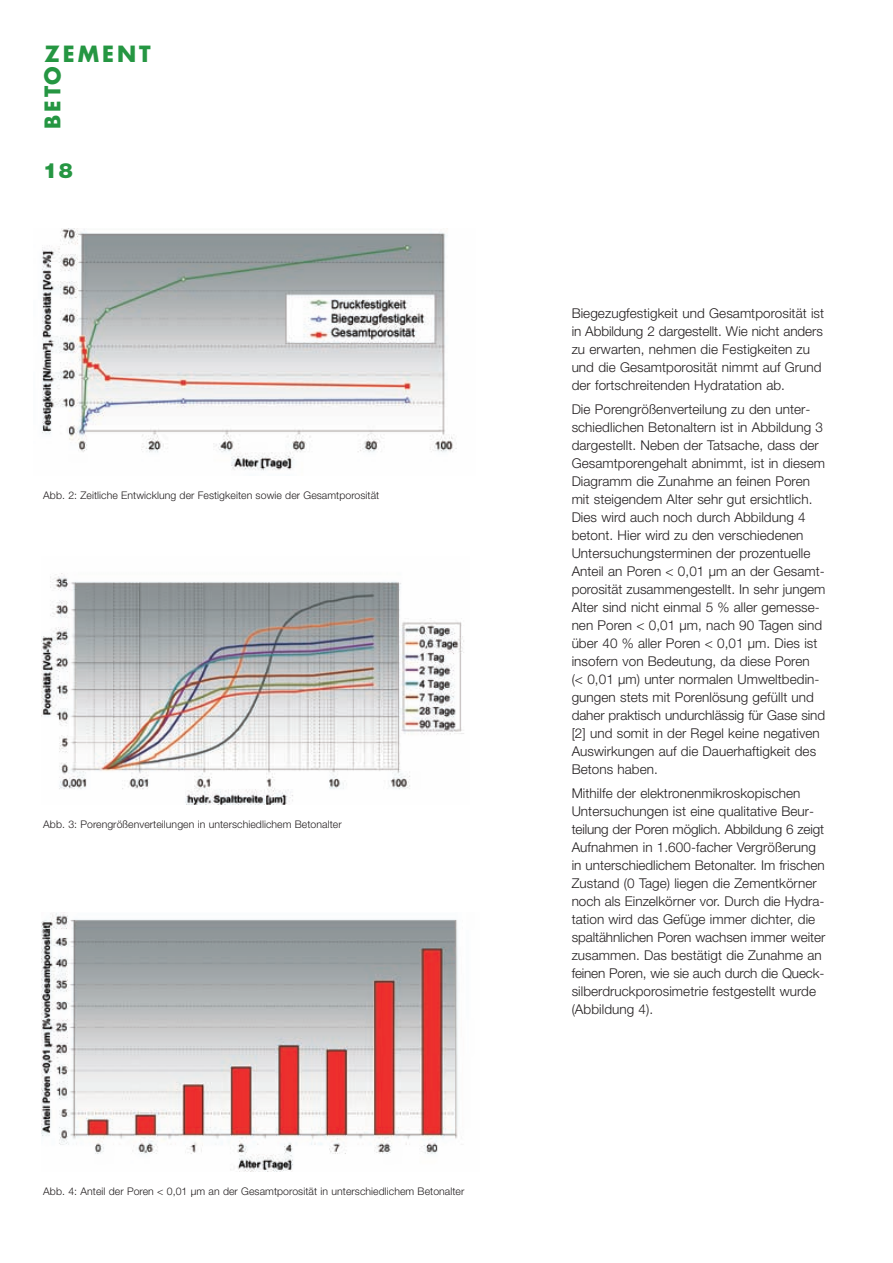
<style>
.page{position:relative;width:893px;height:1263px;background:#fff}
.page>*{position:absolute;margin:0;border:0;box-sizing:border-box;transform-origin:0 0}
.t1{font:700 21.75px "Futura";letter-spacing:.135em;color:#259642}
.t2{font:700 21px "Futura";color:#259642}
.t3{font:900 21px "Helvetica Neue";color:#259642}
.t4{font:300 13.5px/18px "Helvetica Neue";letter-spacing:.005em;color:#231f20}
.t5{font:300 10.5px "Helvetica Neue";letter-spacing:.005em;color:#231f20}
</style>
<div class="page">
<svg style="left:41px;top:228px;width:423px;height:944px"></svg>
<h1 class="t1" style="left:45px;top:44px;width:108px">ZEMENT</h1>
<h2 class="t2" style="left:43px;top:129px;width:64px;rotate:-90deg">BETO</h2>
<h2 class="t3" style="left:43px;top:163px;width:31px">18</h2>
<p class="t5" style="left:43px;top:492px;width:338px">Abb. 2: Zeitliche Entwicklung der Festigkeiten sowie der Gesamtporosität</p>
<p class="t5" style="left:43px;top:820px;width:300px">Abb. 3: Porengrößenverteilungen in unterschiedlichem Betonalter</p>
<p class="t5" style="left:43px;top:1187px;width:423px">Abb. 4: Anteil der Poren &lt; 0,01 μm an der Gesamtporosität in unterschiedlichem Betonalter</p>
<p class="t4" style="left:571px;top:305px;width:254px">Biegezugfestigkeit und Gesamtporosität ist in Abbildung 2 dargestellt. Wie nicht anders zu erwarten, nehmen die Festigkeiten zu und die Gesamtporosität nimmt auf Grund der fortschreitenden Hydratation ab.</p>
<p class="t4" style="left:571px;top:401px;width:255px">Die Porengrößenverteilung zu den unter&shy;schiedlichen Betonaltern ist in Abbildung 3 dargestellt. Neben der Tatsache, dass der Gesamtporengehalt abnimmt, ist in diesem Diagramm die Zunahme an feinen Poren mit steigendem Alter sehr gut ersichtlich.<br>Dies wird auch noch durch Abbildung 4 betont. Hier wird zu den verschiedenen Untersuchungsterminen der prozentuelle Anteil an Poren &lt; 0,01 μm an der Gesamt&shy;porosität zusammengestellt. In sehr jungem Alter sind nicht einmal 5 % aller gemesse&shy;nen Poren &lt; 0,01 μm, nach 90 Tagen sind über 40 % aller Poren &lt; 0,01 μm. Dies ist insofern von Bedeutung, da diese Poren<br>(&lt; 0,01 μm) unter normalen Umweltbedin&shy;gungen stets mit Porenlösung gefüllt und daher praktisch undurchlässig für Gase sind [2] und somit in der Regel keine negativen Auswirkungen auf die Dauerhaftigkeit des Betons haben.</p>
<p class="t4" style="left:571px;top:786px;width:255px">Mithilfe der elektronenmikroskopischen Untersuchungen ist eine qualitative Beur&shy;teilung der Poren möglich. Abbildung 6 zeigt Aufnahmen in 1.600-facher Vergrößerung in unterschiedlichem Betonalter. Im frischen Zustand (0 Tage) liegen die Zementkörner noch als Einzelkörner vor. Durch die Hydra&shy;tation wird das Gefüge immer dichter, die spaltähnlichen Poren wachsen immer weiter zusammen. Das bestätigt die Zunahme an feinen Poren, wie sie auch durch die Queck&shy;silberdruckporosimetrie festgestellt wurde (Abbildung 4).</p>
</div>
